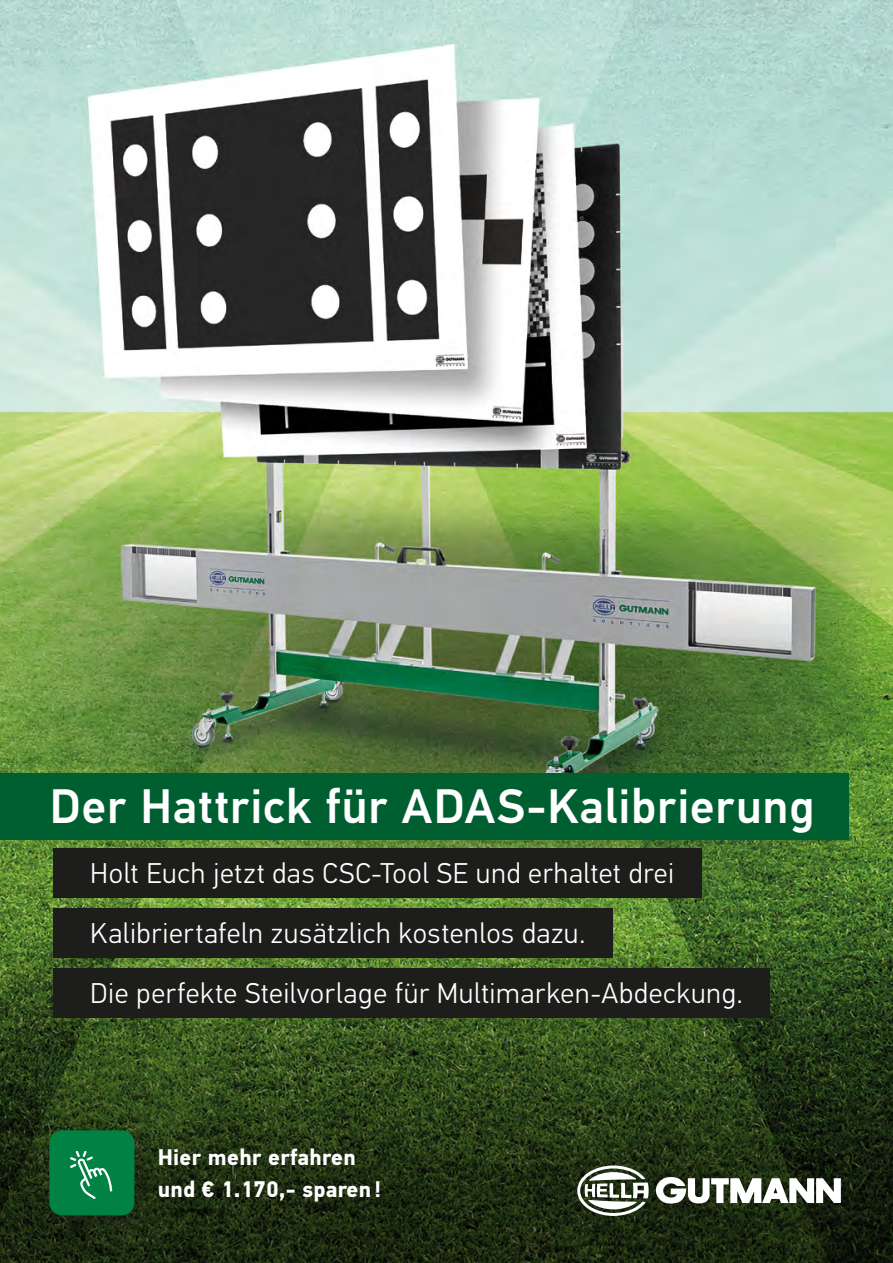
<style>
.page{position:relative;width:893px;height:1263px;background:#fff}
.page>*{position:absolute;margin:0;border:0;box-sizing:border-box;transform-origin:0 0}
.t1{font:500 48.45px "Hella DIN Universal";letter-spacing:.02em;color:#fff}
.t2{font:300 28.65px/59.8px "Hella DIN Universal";letter-spacing:.02em;color:#fff}
.t3{font:700 22.65px/32.7px "Hella DIN Universal";letter-spacing:.01em;color:#fff}
</style>
<div class="page">
<img style="left:0;top:0;width:893px;height:900px">
<svg style="left:0;top:900px;width:893px;height:363px;background:#2c4219"></svg>
<svg style="left:577px;top:1165px;width:72px;height:51px"></svg>
<svg style="left:655px;top:1176px;width:186px;height:28px"></svg>
<div style="left:0;top:774px;width:849px;height:66px;background:#005f30"></div>
<div style="left:53px;top:848px;width:649px;height:50px;background:#1d1d1b"></div>
<div style="left:53px;top:908px;width:560px;height:50px;background:#1d1d1b"></div>
<div style="left:53px;top:968px;width:717px;height:50px;background:#1d1d1b"></div>
<div style="left:48px;top:1128px;width:107px;height:107px;background:#1d1d1b;opacity:.3"></div>
<div style="left:49px;top:1130px;width:85px;height:85px;background:#008244;border-radius:13px"></div>
<svg style="left:70px;top:1151px;width:42px;height:48px"></svg>
<h1 class="t1" style="left:50px;top:776px;width:766px">Der Hattrick für ADAS-Kalibrierung</h1>
<p class="t2" style="left:90px;top:845px;width:654px">Holt Euch jetzt das CSC-Tool SE und erhaltet drei<br>Kalibriertafeln zusätzlich kostenlos dazu.<br>Die perfekte Steilvorlage für Multimarken-Abdeckung.</p>
<p class="t3" style="left:158px;top:1142px;width:225px">Hier mehr erfahren und € 1.170,- sparen !</p>
</div>
